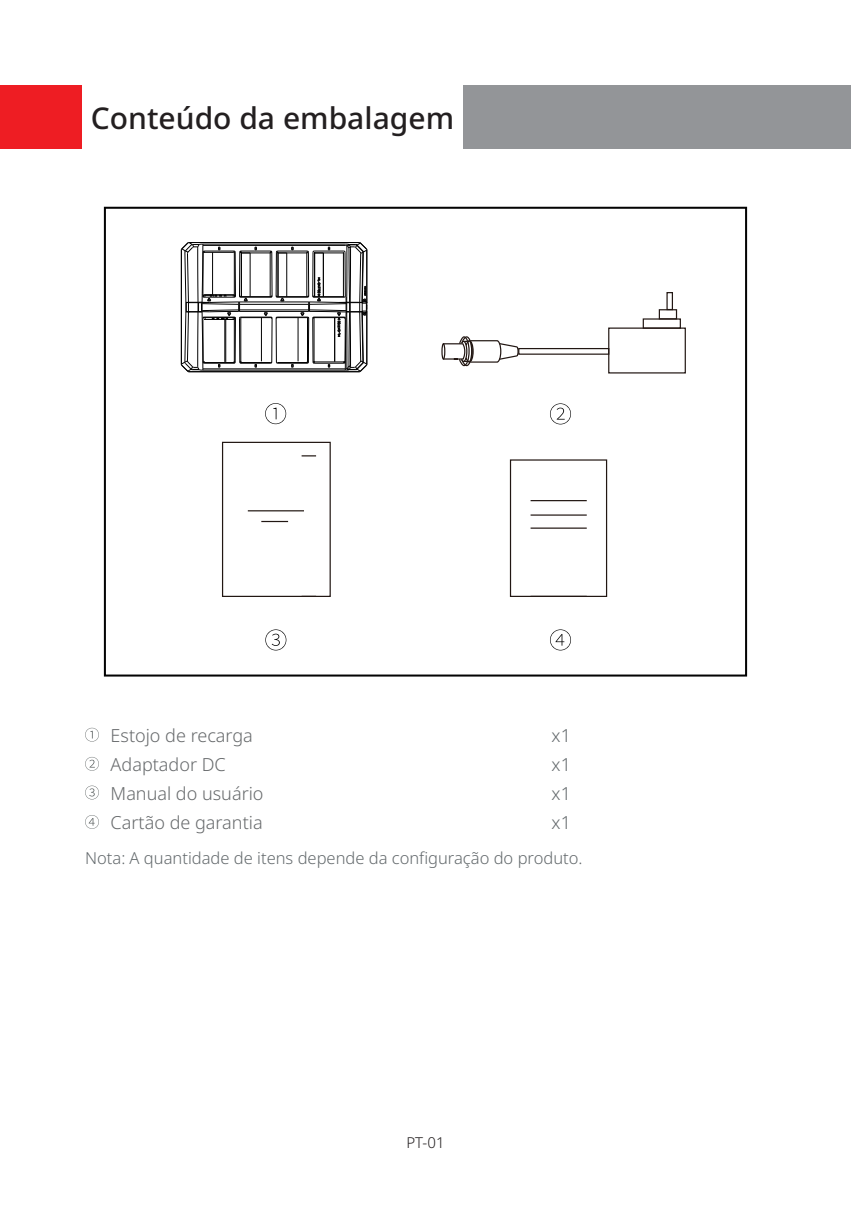
<style>
.page{position:relative;width:851px;height:1208px;background:#fff}
.page>*{position:absolute;margin:0;border:0;box-sizing:border-box;transform-origin:0 0}
.Heading{font:500 30px "Noto Sans";color:#231f20}
.Light_5pt{font:300 18px "Noto Sans";color:#66696b}
.Light_5pt-2{font:300 18px "Noto Sans";color:#63696c}
.Light_5pt-3{font:300 16.5px "Noto Sans";color:#63696c}
.t1{font:300 15px "Noto Sans";color:#231f20}
</style>
<div class="page">
<div style="left:82px;top:85px;width:768px;height:63px;background:#939598"></div>
<div style="left:0;top:85px;width:82px;height:63px;background:#ee1d23"></div>
<div style="left:82px;top:85px;width:380px;height:63px;background:#fff"></div>
<div style="left:518px;top:348px;width:91px;height:7px;border:1px solid #221713"></div>
<div style="left:642px;top:318px;width:38px;height:11px;border:1px solid #221713"></div>
<div style="left:666px;top:292px;width:7px;height:18px;border:1px solid #221713"></div>
<div style="left:608px;top:327px;width:77px;height:46px;border:1px solid #221713"></div>
<div style="left:658px;top:309px;width:19px;height:10px;border:1px solid #221713"></div>
<svg style="left:441px;top:336px;width:78px;height:31px"></svg>
<div style="left:222px;top:442px;width:109px;height:155px;border:1px solid #221713"></div>
<hr style="left:248px;top:510px;width:56px;height:1px;background:#221713">
<svg style="left:261px;top:521px;width:27px;height:1px"></svg>
<svg style="left:301px;top:596px;width:15px;height:1px"></svg>
<svg style="left:301px;top:455px;width:15px;height:1px"></svg>
<hr style="left:530px;top:500px;width:56px;height:1px;background:#221713">
<hr style="left:530px;top:514px;width:56px;height:1px;background:#221713">
<hr style="left:530px;top:527px;width:56px;height:2px;background:#221713">
<div style="left:510px;top:459px;width:97px;height:138px;border:1px solid #221713"></div>
<svg style="left:265px;top:403px;width:21px;height:21px"></svg>
<svg style="left:265px;top:629px;width:21px;height:21px"></svg>
<svg style="left:550px;top:403px;width:21px;height:21px"></svg>
<svg style="left:550px;top:629px;width:21px;height:21px"></svg>
<div style="left:104px;top:207px;width:643px;height:469px;border:2px solid #030303"></div>
<hr style="left:189px;top:371px;width:170px;height:1px;background:#030303">
<hr style="left:203px;top:370px;width:142px;height:1px;background:#030303">
<hr style="left:203px;top:368px;width:142px;height:1px;background:#030303">
<hr style="left:277px;top:363px;width:30px;height:1px;background:#030303">
<hr style="left:277px;top:362px;width:30px;height:1px;background:#030303">
<hr style="left:277px;top:317px;width:30px;height:1px;background:#030303">
<hr style="left:277px;top:316px;width:30px;height:1px;background:#030303">
<hr style="left:239px;top:311px;width:69px;height:1px;background:#030303">
<hr style="left:239px;top:309px;width:69px;height:1px;background:#030303">
<hr style="left:239px;top:304px;width:69px;height:1px;background:#030303">
<hr style="left:239px;top:301px;width:69px;height:1px;background:#030303">
<hr style="left:277px;top:297px;width:30px;height:1px;background:#030303">
<hr style="left:277px;top:296px;width:30px;height:1px;background:#030303">
<hr style="left:277px;top:252px;width:30px;height:1px;background:#030303">
<hr style="left:277px;top:250px;width:30px;height:1px;background:#030303">
<hr style="left:203px;top:245px;width:142px;height:1px;background:#030303">
<hr style="left:203px;top:243px;width:142px;height:2px;background:#030303">
<hr style="left:189px;top:242px;width:170px;height:1px;background:#030303">
<hr style="left:297px;top:318px;width:1px;height:43px;background:#030303">
<svg style="left:180px;top:242px;width:114px;height:131px"></svg>
<svg style="left:300px;top:242px;width:68px;height:131px"></svg>
<svg style="left:85px;top:728px;width:14px;height:13px"></svg>
<svg style="left:85px;top:757px;width:14px;height:14px"></svg>
<svg style="left:85px;top:785px;width:14px;height:14px"></svg>
<svg style="left:85px;top:815px;width:14px;height:14px"></svg>
<p class="Heading" style="left:91px;top:101px;width:365px">Conteúdo da embalagem</p>
<p class="Light_5pt" style="left:111px;top:725px;width:144px">Estojo de recarga</p>
<p class="Light_5pt-2" style="left:551px;top:725px;width:21px">x1</p>
<p class="Light_5pt" style="left:111px;top:754px;width:117px">Adaptador DC</p>
<p class="Light_5pt-2" style="left:551px;top:754px;width:21px">x1</p>
<p class="Light_5pt" style="left:111px;top:783px;width:154px">Manual do usuário</p>
<p class="Light_5pt-2" style="left:551px;top:783px;width:21px">x1</p>
<p class="Light_5pt" style="left:111px;top:812px;width:153px">Cartão de garantia</p>
<p class="Light_5pt-2" style="left:551px;top:812px;width:21px">x1</p>
<p class="Light_5pt-3" style="left:85px;top:849px;width:499px">Nota: A quantidade de itens depende da configuração do produto.</p>
<p class="t1" style="left:406px;top:1134px;width:40px">PT-01</p>
</div>
